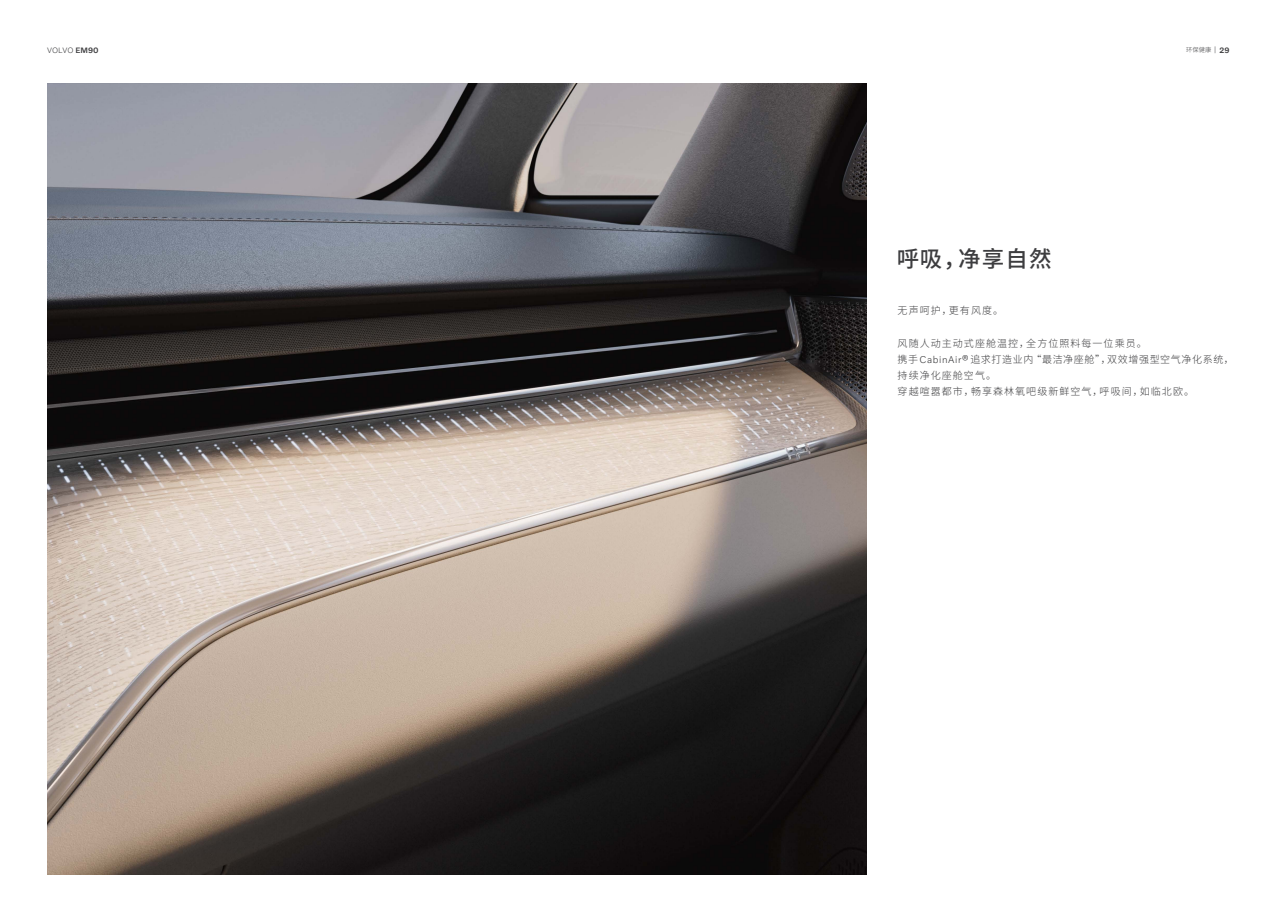
<style>
.page{position:relative;width:1276px;height:922px;background:#fff}
.page>*{position:absolute;margin:0;border:0;box-sizing:border-box;transform-origin:0 0}
.t1{font:500 22.5px "Source Han Sans CN";letter-spacing:.05em;color:#3d3d3f}
.t2{font:300 10px/16.2px "Source Han Sans CN";letter-spacing:.105em;color:#3d3d3f}
.t3{font:300 7.88px "Volvo Novum";color:#3d3d3f}
.t4{font:300 6.25px "Source Han Sans CN";color:#3d3d3f}
.s1{font-weight:500}
.s2{font-family:"Volvo Novum";font-size:6.88px}
.s3{font-family:"Volvo Novum";font-weight:500;font-size:7.88px}
.s4{font-family:"Volvo Novum"}
</style>
<div class="page">
<img style="left:47px;top:84px;width:819px;height:790px">
<p class="t3" style="left:47px;top:45px;width:53px">VOLVO <span class="s1">EM90</span></p>
<p class="t4" style="left:1186px;top:46px;width:45px">环保健康 <span class="s2">|</span> <span class="s3">29</span></p>
<h1 class="t1" style="left:896px;top:245px;width:157px">呼吸，净享自然</h1>
<p class="t2" style="left:897px;top:302px;width:107px">无声呵护，更有风度。</p>
<p class="t2" style="left:897px;top:335px;width:338px">风随人动主动式座舱温控，全方位照料每一位乘员。<br>携手<span class="s4">CabinAir®</span>追求打造业内“最洁净座舱”，双效增强型空气净化系统，持续净化座舱空气。<br>穿越喧嚣都市，畅享森林氧吧级新鲜空气，呼吸间，如临北欧。</p>
</div>
